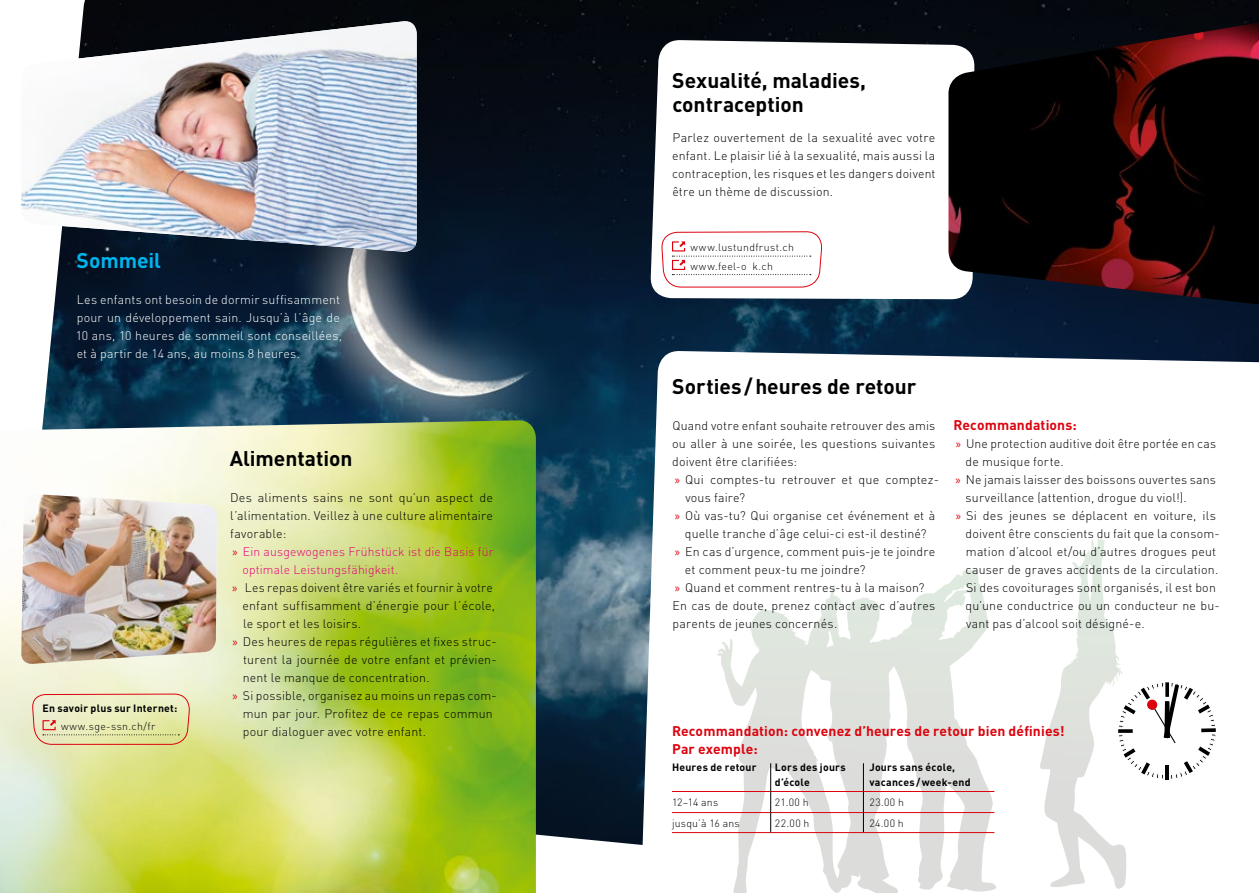
<style>
.page{position:relative;width:1259px;height:893px;background:#fff}
.page>*{position:absolute;margin:0;border:0;box-sizing:border-box;transform-origin:0 0}
.t1{font:700 21px/24px "DINOT";color:#000}
.t2{font:700 21px "DINOT";color:#00b5ed}
.t3{font:700 13.8px/18px "DINOT";letter-spacing:.01em;color:#dc030e}
.t4{font:300 12.3px/18px "DINOT";letter-spacing:.015em;color:#000;text-align:justify}
.t5{font:300 12.3px/18px "DINOT";letter-spacing:.015em;color:#fff}
.t6{font:300 12.3px "DINOT";letter-spacing:.015em;color:#e5007c}
.t7{font:300 10.5px/18.5px "DINOT";letter-spacing:.03em;color:#000}
.t8{font:700 10.5px/14.2px "DINOT";letter-spacing:.02em;color:#000}
.s1{font-family:"Myriad Pro";font-weight:400;color:#dc030e}
</style>
<div class="page">
<img style="left:43px;top:0;width:1216px;height:845px">
<svg style="left:640px;top:351px;width:619px;height:542px"></svg>
<img style="left:0;top:420px;width:536px;height:473px">
<img style="left:21px;top:494px;width:196px;height:171px">
<img style="left:21px;top:21px;width:396px;height:232px">
<svg style="left:650px;top:40px;width:298px;height:259px"></svg>
<img style="left:948px;top:23px;width:311px;height:281px">
<img style="left:717px;top:606px;width:86px;height:281px">
<img style="left:803px;top:585px;width:169px;height:308px">
<img style="left:889px;top:570px;width:107px;height:322px">
<img style="left:1039px;top:539px;width:87px;height:351px">
<hr style="left:672px;top:791px;width:98px;height:1px;background:#dc030e">
<hr style="left:771px;top:791px;width:92px;height:1px;background:#dc030e">
<hr style="left:863px;top:791px;width:131px;height:1px;background:#dc030e">
<hr style="left:672px;top:812px;width:98px;height:1px;background:#dc030e">
<hr style="left:771px;top:812px;width:92px;height:1px;background:#dc030e">
<hr style="left:863px;top:812px;width:131px;height:1px;background:#dc030e">
<hr style="left:672px;top:832px;width:98px;height:1px;background:#dc030e">
<hr style="left:770px;top:832px;width:93px;height:1px;background:#dc030e">
<hr style="left:863px;top:832px;width:131px;height:1px;background:#dc030e">
<svg style="left:770px;top:763px;width:1px;height:69px"></svg>
<svg style="left:863px;top:763px;width:1px;height:69px"></svg>
<svg style="left:1117px;top:682px;width:99px;height:98px"></svg>
<div style="left:1147px;top:700px;width:10px;height:10px;background:#dc030e;border-radius:50%"></div>
<svg style="left:32px;top:694px;width:159px;height:56px;background:#e7dfae"></svg>
<svg style="left:661px;top:232px;width:162px;height:56px"></svg>
<h1 class="t2" style="left:77px;top:246px;width:86px">Sommeil</h1>
<p class="t5" style="left:76px;top:290px;width:268px">Les enfants ont besoin de dormir suffisamment pour un développement sain. Jusqu’à l’âge de 10 ans, 10 heures de sommeil sont conseillées, et à partir de 14 ans, au moins 8 heures.</p>
<p class="t8" style="left:43px;top:700px;width:136px">En savoir plus sur Internet:</p>
<p class="t7" style="left:61px;top:717px;width:96px">www.sge-ssn.ch/fr</p>
<h1 class="t1" style="left:230px;top:445px;width:124px">Alimentation</h1>
<p class="t4" style="left:230px;top:488px;width:264px">Des aliments sains ne sont qu’un aspect de</p>
<p class="t4" style="left:230px;top:506px;width:264px">l’alimentation. Veillez à une culture alimentaire</p>
<p class="t4" style="left:230px;top:524px;width:58px">favorable:</p>
<p class="t6" style="left:232px;top:543px;width:263px"><span class="s1">»</span> Ein ausgewogenes Frühstück ist die Basis für</p>
<p class="t6" style="left:242px;top:561px;width:157px">optimale Leistungsfähigkeit.</p>
<p class="t4" style="left:232px;top:578px;width:262px"><span class="s1">»</span> Les repas doivent être variés et fournir à votre</p>
<p class="t4" style="left:242px;top:596px;width:254px">enfant suffisamment d’énergie pour l’école,</p>
<p class="t4" style="left:243px;top:614px;width:119px">le sport et les loisirs.</p>
<p class="t4" style="left:232px;top:632px;width:266px"><span class="s1">»</span> Des heures de repas régulières et fixes struc-</p>
<p class="t4" style="left:243px;top:650px;width:255px">turent la journée de votre enfant et prévien-</p>
<p class="t4" style="left:243px;top:668px;width:188px">nent le manque de concentration.</p>
<p class="t4" style="left:233px;top:686px;width:266px"><span class="s1">»</span> Si possible, organisez au moins un repas com-</p>
<p class="t4" style="left:243px;top:704px;width:251px">mun par jour. Profitez de ce repas commun</p>
<p class="t4" style="left:243px;top:722px;width:185px">pour dialoguer avec votre enfant.</p>
<h1 class="t1" style="left:672px;top:67px;width:195px">Sexualité, maladies, contraception</h1>
<p class="t4" style="left:672px;top:128px;width:265px">Parlez ouvertement de la sexualité avec votre enfant. Le plaisir lié à la sexualité, mais aussi la contraception, les risques et les dangers doivent être un thème de discussion.</p>
<p class="t7" style="left:690px;top:238px;width:105px">www.lustundfrust.ch www.feel-o k.ch</p>
<h1 class="t1" style="left:672px;top:373px;width:246px">Sorties/heures de retour</h1>
<p class="t4" style="left:672px;top:416px;width:264px">Quand votre enfant souhaite retrouver des amis</p>
<p class="t4" style="left:672px;top:434px;width:265px">ou aller à une soirée, les questions suivantes</p>
<p class="t4" style="left:672px;top:452px;width:127px">doivent être clarifiées:</p>
<p class="t4" style="left:675px;top:470px;width:264px"><span class="s1">»</span> Qui comptes-tu retrouver et que comptez-</p>
<p class="t4" style="left:685px;top:488px;width:61px">vous faire?</p>
<p class="t4" style="left:675px;top:506px;width:262px"><span class="s1">»</span> Où vas-tu? Qui organise cet événement et à</p>
<p class="t4" style="left:685px;top:524px;width:243px">quelle tranche d’âge celui-ci est-il destiné?</p>
<p class="t4" style="left:675px;top:542px;width:262px"><span class="s1">»</span> En cas d’urgence, comment puis-je te joindre</p>
<p class="t4" style="left:685px;top:560px;width:182px">et comment peux-tu me joindre?</p>
<p class="t4" style="left:675px;top:578px;width:251px"><span class="s1">»</span> Quand et comment rentres-tu à la maison?</p>
<p class="t4" style="left:672px;top:596px;width:264px">En cas de doute, prenez contact avec d’autres</p>
<p class="t4" style="left:672px;top:614px;width:166px">parents de jeunes concernés.</p>
<p class="t3" style="left:953px;top:415px;width:125px">Recommandations:</p>
<p class="t4" style="left:955px;top:434px;width:262px"><span class="s1">»</span> Une protection auditive doit être portée en cas</p>
<p class="t4" style="left:965px;top:452px;width:99px">de musique forte.</p>
<p class="t4" style="left:955px;top:470px;width:262px"><span class="s1">»</span> Ne jamais laisser des boissons ouvertes sans</p>
<p class="t4" style="left:965px;top:488px;width:222px">surveillance (attention, drogue du viol!).</p>
<p class="t4" style="left:955px;top:506px;width:262px"><span class="s1">»</span> Si des jeunes se déplacent en voiture, ils</p>
<p class="t4" style="left:965px;top:524px;width:256px">doivent être conscients du fait que la consom-</p>
<p class="t4" style="left:966px;top:542px;width:252px">mation d’alcool et/ou d’autres drogues peut</p>
<p class="t4" style="left:965px;top:560px;width:254px">causer de graves accidents de la circulation.</p>
<p class="t4" style="left:966px;top:578px;width:251px">Si des covoiturages sont organisés, il est bon</p>
<p class="t4" style="left:965px;top:596px;width:256px">qu’une conductrice ou un conducteur ne bu-</p>
<p class="t4" style="left:966px;top:614px;width:180px">vant pas d’alcool soit désigné-e.</p>
<p class="t3" style="left:672px;top:721px;width:394px">Recommandation: convenez d’heures de retour bien définies!<br>Par exemple:</p>
<p class="t8" style="left:672px;top:760px;width:86px">Heures de retour</p>
<p class="t8" style="left:775px;top:760px;width:72px">Lors des jours d’école</p>
<p class="t8" style="left:869px;top:760px;width:103px">Jours sans école, vacances/week-end</p>
<p class="t7" style="left:672px;top:792px;width:48px">12–14 ans</p>
<p class="t7" style="left:775px;top:792px;width:35px">21.00 h</p>
<p class="t7" style="left:869px;top:792px;width:36px">23.00 h</p>
<p class="t7" style="left:672px;top:813px;width:69px">jusqu’à 16 ans</p>
<p class="t7" style="left:775px;top:813px;width:36px">22.00 h</p>
<p class="t7" style="left:869px;top:813px;width:36px">24.00 h</p>
</div>
